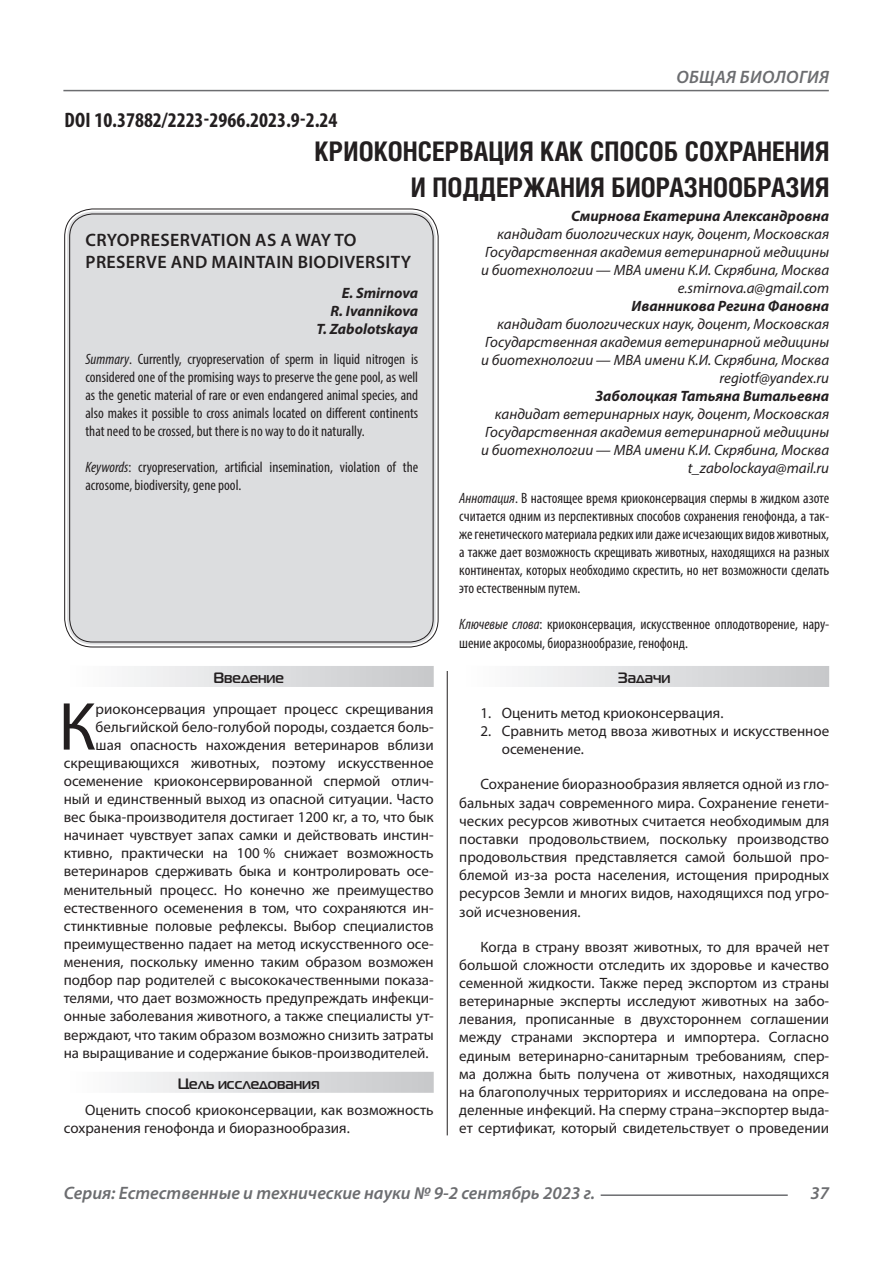
<style>
.page{position:relative;width:893px;height:1263px;background:#fff}
.page>*{position:absolute;margin:0;border:0;box-sizing:border-box;transform-origin:0 0}
.Статья_текст_первый{font:68.4px "Myriad Pro";color:#231f20}
.Статья_название{font:700 27px/36px "Helios Cond C";color:#231f20;text-align:right}
.ДОИ{font:700 condensed 21px "Myriad Pro";color:#231f20}
.t1{font:italic 600 18px "Myriad Pro";color:#6c6d70}
.Статья_название_англ{font:600 18px/21.6px "Myriad Pro";letter-spacing:.02em;color:#231f20}
.t2{font:italic 600 18px "Myriad Pro";letter-spacing:.02em;color:#6c6d70}
.Статья_текст{font:15px/18.1px "Myriad Pro";color:#231f20}
.Статья_текст_первый-2{font:15px "Myriad Pro";color:#231f20}
.Статья_автор_инфо{font:italic 15px/18px "Myriad Pro";color:#231f20;text-align:justify}
.Статья_аннотация_тек{font:condensed 15px/18px "Myriad Pro";color:#231f20;text-align:justify}
.Статья_аннотация_анг{font:condensed 15px/18px "Myriad Pro";color:#231f20;text-align:justify}
.Статья_автор_инфо-2{font:italic 700 15px "Myriad Pro";color:#231f20}
.Статья_автор_англ{font:italic 700 15px "Myriad Pro";color:#231f20}
.Статья_подзаголовок{font:700 15px "Magistral C";color:#231f20}
.s1{font-style:italic}
</style>
<div class="page">
<hr style="left:447px;top:128px;width:1px;height:1007px;background:#231f20">
<hr style="left:63px;top:90px;width:766px;height:1px;background:#6c6d70">
<hr style="left:601px;top:1194px;width:187px;height:2px;background:#6c6d70">
<div style="left:442px;top:120px;width:11px;height:551px;background:#fff"></div>
<div style="left:67px;top:211px;width:369px;height:433px;background:#dcdddf;border-radius:26px"></div>
<div style="left:64px;top:666px;width:370px;height:21px;background:linear-gradient(to right,#fefeff,#c6c8ca)"></div>
<div style="left:64px;top:1072px;width:370px;height:21px;background:linear-gradient(to right,#fefeff,#c6c8ca)"></div>
<div style="left:459px;top:666px;width:370px;height:21px;background:linear-gradient(to right,#fefeff,#c6c8ca)"></div>
<p class="ДОИ" style="left:64px;top:107px;width:275px">DOI 10.37882/2223-2966.2023.9-2.24</p>
<p class="t2" style="left:676px;top:66px;width:154px">ОБЩАЯ БИОЛОГИЯ</p>
<p class="Статья_название" style="left:314px;top:132px;width:517px">КРИОКОНСЕРВАЦИЯ КАК СПОСОБ СОХРАНЕНИЯ<br>И ПОДДЕРЖАНИЯ БИОРАЗНООБРАЗИЯ</p>
<p class="Статья_автор_инфо-2" style="left:571px;top:206px;width:260px">Смирнова Екатерина Александровна</p>
<p class="Статья_автор_инфо" style="left:481px;top:225px;width:350px;text-indent:16px">кандидат биологических наук, доцент, Московская Государственная академия ветеринарной медицины и биотехнологии — МВА имени К.И. Скрябина, Москва</p>
<p class="Статья_автор_инфо" style="left:678px;top:279px;width:153px">e.smirnova.a@gmail.com</p>
<p class="Статья_автор_инфо-2" style="left:632px;top:296px;width:199px">Иванникова Регина Фановна</p>
<p class="Статья_автор_инфо" style="left:481px;top:315px;width:350px;text-indent:16px">кандидат биологических наук, доцент, Московская Государственная академия ветеринарной медицины и биотехнологии — МВА имени К.И. Скрябина, Москва</p>
<p class="Статья_автор_инфо" style="left:719px;top:369px;width:111px">regiotf@yandex.ru</p>
<p class="Статья_автор_инфо-2" style="left:596px;top:386px;width:235px">Заболоцкая Татьяна Витальевна</p>
<p class="Статья_автор_инфо" style="left:481px;top:405px;width:350px;text-indent:14px">кандидат ветеринарных наук, доцент, Московская Государственная академия ветеринарной медицины и биотехнологии — МВА имени К.И. Скрябина, Москва</p>
<p class="Статья_автор_инфо" style="left:688px;top:459px;width:143px">t_zabolockaya@mail.ru</p>
<p class="Статья_аннотация_тек" style="left:459px;top:489px;width:371px"><span class="s1">Аннотация</span>. В настоящее время криоконсервация спермы в жидком азоте считается одним из перспективных способов сохранения генофонда, а так&shy;же генетического материала редких или даже исчезающих видов животных, а также дает возможность скрещивать животных, находящихся на разных континентах, которых необходимо скрестить, но нет возможности сделать это естественным путем.</p>
<p class="Статья_аннотация_тек" style="left:459px;top:615px;width:371px"><span class="s1">Ключевые слова</span>: криоконсервация, искусственное оплодотворение, нару&shy;шение акросомы, биоразнообразие, генофонд.</p>
<p class="Статья_название_англ" style="left:86px;top:229px;width:327px">CRYOPRESERVATION AS A WAY TO<br>PRESERVE AND MAINTAIN BIODIVERSITY</p>
<p class="Статья_автор_англ" style="left:342px;top:283px;width:78px">E. Smirnova</p>
<p class="Статья_автор_англ" style="left:331px;top:301px;width:89px">R. Ivannikova</p>
<p class="Статья_автор_англ" style="left:316px;top:319px;width:103px">T. Zabolotskaya</p>
<p class="Статья_аннотация_анг" style="left:85px;top:349px;width:334px"><span class="s1">Summary</span>. Currently, cryopreservation of sperm in liquid nitrogen is considered one of the promising ways to preserve the gene pool, as well as the genetic material of rare or even endangered animal species, and also makes it possible to cross animals located on different continents that need to be crossed, but there is no way to do it naturally.</p>
<p class="Статья_аннотация_анг" style="left:85px;top:457px;width:334px"><span class="s1">Keywords</span>: cryopreservation, artificial insemination, violation of the acrosome, biodiversity, gene pool.</p>
<p class="Статья_подзаголовок" style="left:213px;top:668px;width:72px">Введение</p>
<p class="Статья_текст_первый" style="left:59px;top:684px;width:39px">К</p>
<p class="Статья_текст_первый-2" style="left:96px;top:699px;width:340px">риоконсервация упрощает процесс скрещивания</p>
<p class="Статья_текст_первый-2" style="left:96px;top:717px;width:340px">бельгийской бело-голубой породы, создается боль-</p>
<p class="Статья_текст_первый-2" style="left:96px;top:735px;width:340px">шая опасность нахождения ветеринаров вблизи</p>
<p class="Статья_текст_первый-2" style="left:64px;top:753px;width:371px">скрещивающихся животных, поэтому искусственное</p>
<p class="Статья_текст_первый-2" style="left:64px;top:771px;width:371px">осеменение криоконсервированной спермой отлич-</p>
<p class="Статья_текст_первый-2" style="left:64px;top:790px;width:371px">ный и единственный выход из опасной ситуации. Часто</p>
<p class="Статья_текст_первый-2" style="left:64px;top:808px;width:371px">вес быка-производителя достигает 1200 кг, а то, что бык</p>
<p class="Статья_текст_первый-2" style="left:64px;top:826px;width:371px">начинает чувствует запах самки и действовать инстин-</p>
<p class="Статья_текст_первый-2" style="left:64px;top:844px;width:371px">ктивно, практически на 100 % снижает возможность</p>
<p class="Статья_текст_первый-2" style="left:64px;top:862px;width:371px">ветеринаров сдерживать быка и контролировать осе-</p>
<p class="Статья_текст_первый-2" style="left:64px;top:880px;width:371px">менительный процесс. Но конечно же преимущество</p>
<p class="Статья_текст_первый-2" style="left:64px;top:898px;width:371px">естественного осеменения в том, что сохраняются ин-</p>
<p class="Статья_текст_первый-2" style="left:64px;top:916px;width:371px">стинктивные половые рефлексы. Выбор специалистов</p>
<p class="Статья_текст_первый-2" style="left:64px;top:935px;width:371px">преимущественно падает на метод искусственного осе-</p>
<p class="Статья_текст_первый-2" style="left:64px;top:953px;width:371px">менения, поскольку именно таким образом возможен</p>
<p class="Статья_текст_первый-2" style="left:64px;top:971px;width:371px">подбор пар родителей с высококачественными показа-</p>
<p class="Статья_текст_первый-2" style="left:64px;top:989px;width:371px">телями, что дает возможность предупреждать инфекци-</p>
<p class="Статья_текст_первый-2" style="left:64px;top:1007px;width:371px">онные заболевания животного, а также специалисты ут-</p>
<p class="Статья_текст_первый-2" style="left:64px;top:1025px;width:371px">верждают, что таким образом возможно снизить затраты</p>
<p class="Статья_текст_первый-2" style="left:64px;top:1043px;width:366px">на выращивание и содержание быков-производителей.</p>
<p class="Статья_подзаголовок" style="left:178px;top:1074px;width:144px">Цель исследования</p>
<p class="Статья_текст" style="left:64px;top:1101px;width:371px;text-indent:21px">Оценить способ криоконсервации, как возможность сохранения генофонда и биоразнообразия.</p>
<p class="Статья_подзаголовок" style="left:618px;top:668px;width:54px">Задачи</p>
<p class="Статья_текст" style="left:480px;top:703px;width:244px">1. Оценить метод криоконсервация.</p>
<p class="Статья_текст" style="left:502px;top:722px;width:329px;text-indent:-21px">2. Сравнить метод ввоза животных и искусственное осеменение.</p>
<p class="Статья_текст" style="left:459px;top:775px;width:371px;text-align:justify;text-indent:21px">Сохранение биоразнообразия является одной из гло&shy;бальных задач современного мира. Сохранение генети&shy;ческих ресурсов животных считается необходимым для поставки продовольствием, поскольку производство продовольствия представляется самой большой про&shy;блемой из-за роста населения, истощения природных ресурсов Земли и многих видов, находящихся под угро&shy;зой исчезновения.</p>
<p class="Статья_текст" style="left:459px;top:937px;width:371px;text-align:justify;text-indent:21px">Когда в страну ввозят животных, то для врачей нет большой сложности отследить их здоровье и качество семенной жидкости. Также перед экспортом из страны ветеринарные эксперты исследуют животных на забо&shy;левания, прописанные в двухстороннем соглашении между странами экспортера и импортера. Согласно единым ветеринарно-санитарным требованиям, спер&shy;ма должна быть получена от животных, находящихся на благополучных территориях и исследована на опре&shy;деленные инфекций. На сперму страна–экспортер выда&shy;ет сертификат, который свидетельствует о проведении</p>
<p class="t1" style="left:64px;top:1182px;width:533px">Серия: Естественные и технические науки № 9-2 сентябрь 2023 г.</p>
<p class="t1" style="left:810px;top:1182px;width:20px">37</p>
</div>
